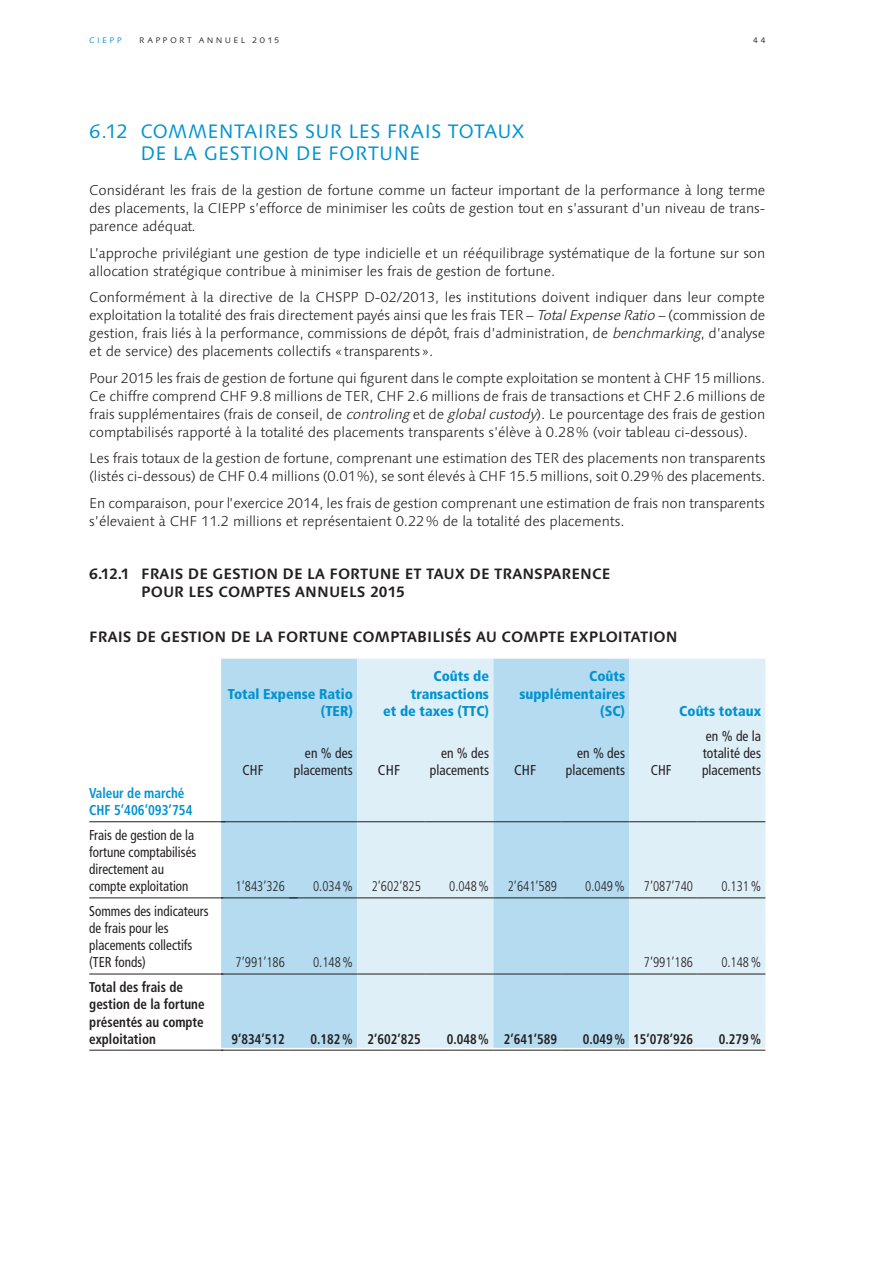
<style>
.page{position:relative;width:893px;height:1263px;background:#fff}
.page>*{position:absolute;margin:0;border:0;box-sizing:border-box;transform-origin:0 0}
.t1{font:19.5px/22.5px "Linotype Syntax";letter-spacing:.015em;color:#0093d0}
.t2{font:700 15px/18px "Linotype Syntax";color:#231f20}
.t3{font:300 14.25px/18px "Linotype Syntax";letter-spacing:-.005em;color:#231f20;text-align:justify}
.t4{font:condensed 14.25px/17.1px "Frutiger LT Std";color:#231f20;scale:.92 1}
.t5{font:900 condensed 14.25px/17.1px "Frutiger LT Std";color:#0093d0;text-align:right}
.t6{font:condensed 14.25px/17.1px "Frutiger LT Std";color:#231f20;text-align:right;scale:.95 1}
.t7{font:700 condensed 14.25px/17.1px "Frutiger LT Std";color:#231f20;scale:.92 1}
.t8{font:700 condensed 14.25px/17.1px "Frutiger LT Std";color:#0093d0;scale:.92 1}
.t9{font:condensed 14.25px "Frutiger LT Std";color:#231f20}
.t10{font:300 condensed 13.95px "Frutiger LT Std";color:#231f20;scale:.92 1}
.t11{font:700 condensed 13.95px "Frutiger LT Std";color:#231f20;scale:.92 1}
.t12{font:300 10.5px "Linotype Syntax SC";letter-spacing:.225em;color:#231f20}
.t13{font:300 10.5px "Linotype Syntax SC";letter-spacing:.215em;color:#0093d0}
.s1{font-style:italic}
</style>
<div class="page">
<div style="left:221px;top:659px;width:136px;height:389px;background:#b5dbf1"></div>
<svg style="left:357px;top:659px;width:408px;height:389px;background:#d0e7f4"></svg>
<hr style="left:89px;top:821px;width:136px;height:1px;background:#231f20">
<hr style="left:221px;top:821px;width:68px;height:1px;background:#231f20">
<hr style="left:289px;top:821px;width:68px;height:1px;background:#231f20">
<hr style="left:357px;top:821px;width:68px;height:1px;background:#231f20">
<hr style="left:425px;top:821px;width:68px;height:1px;background:#231f20">
<hr style="left:493px;top:821px;width:68px;height:1px;background:#231f20">
<hr style="left:561px;top:821px;width:68px;height:1px;background:#231f20">
<hr style="left:629px;top:821px;width:68px;height:1px;background:#231f20">
<hr style="left:697px;top:821px;width:68px;height:1px;background:#231f20">
<hr style="left:89px;top:898px;width:134px;height:1px;background:#231f20">
<hr style="left:221px;top:898px;width:77px;height:1px;background:#231f20">
<hr style="left:289px;top:898px;width:68px;height:1px;background:#231f20">
<hr style="left:357px;top:898px;width:68px;height:1px;background:#231f20">
<hr style="left:425px;top:898px;width:68px;height:1px;background:#231f20">
<hr style="left:493px;top:898px;width:68px;height:1px;background:#231f20">
<hr style="left:561px;top:898px;width:68px;height:1px;background:#231f20">
<hr style="left:629px;top:898px;width:68px;height:1px;background:#231f20">
<hr style="left:697px;top:898px;width:68px;height:1px;background:#231f20">
<hr style="left:89px;top:974px;width:134px;height:1px;background:#231f20">
<hr style="left:221px;top:974px;width:68px;height:1px;background:#231f20">
<hr style="left:289px;top:974px;width:68px;height:1px;background:#231f20">
<hr style="left:357px;top:974px;width:68px;height:1px;background:#231f20">
<hr style="left:425px;top:974px;width:68px;height:1px;background:#231f20">
<hr style="left:493px;top:974px;width:68px;height:1px;background:#231f20">
<hr style="left:561px;top:974px;width:68px;height:1px;background:#231f20">
<hr style="left:629px;top:974px;width:68px;height:1px;background:#231f20">
<hr style="left:697px;top:974px;width:68px;height:1px;background:#231f20">
<hr style="left:89px;top:1050px;width:134px;height:1px;background:#231f20">
<hr style="left:221px;top:1050px;width:68px;height:1px;background:#231f20">
<hr style="left:289px;top:1050px;width:68px;height:1px;background:#231f20">
<hr style="left:357px;top:1050px;width:68px;height:1px;background:#231f20">
<hr style="left:425px;top:1050px;width:68px;height:1px;background:#231f20">
<hr style="left:493px;top:1050px;width:68px;height:1px;background:#231f20">
<hr style="left:561px;top:1050px;width:68px;height:1px;background:#231f20">
<hr style="left:629px;top:1050px;width:68px;height:1px;background:#231f20">
<hr style="left:697px;top:1050px;width:68px;height:1px;background:#231f20">
<p class="t13" style="left:89px;top:33px;width:34px">ciepp</p>
<p class="t12" style="left:139px;top:33px;width:141px">rapport annuel 2015</p>
<p class="t12" style="left:753px;top:33px;width:14px">4 4</p>
<h1 class="t1" style="left:140px;top:120px;width:386px;text-indent:-51px">6.12 COMMENTAIRES SUR LES FRAIS TOTAUX<br>DE LA GESTION DE FORTUNE</h1>
<p class="t3" style="left:89px;top:181px;width:678px">Considérant les frais de la gestion de fortune comme un facteur important de la performance à long terme des placements, la CIEPP s’efforce de minimiser les coûts de gestion tout en s’assurant d’un niveau de trans&shy;parence adéquat.</p>
<p class="t3" style="left:89px;top:244px;width:678px">L’approche privilégiant une gestion de type indicielle et un rééquilibrage systématique de la fortune sur son allocation stratégique contribue à minimiser les frais de gestion de fortune.</p>
<p class="t3" style="left:89px;top:288px;width:678px">Conformément à la directive de la CHSPP D-02/2013, les institutions doivent indiquer dans leur compte exploitation la totalité des frais directement payés ainsi que les frais TER – <span class="s1">TotalExpense Ratio –</span> (commission de gestion, frais liés à la performance, commissions de dépôt, frais d’administration, de <span class="s1">benchmarking</span>, d’analyse et de service) des placements collectifs «transparents».</p>
<p class="t3" style="left:89px;top:369px;width:678px">Pour 2015 les frais de gestion de fortune qui figurent dans le compte exploitation se montent à CHF 15 millions.<br>Ce chiffre comprend CHF 9.8 millions de TER, CHF 2.6 millions de frais de transactions et CHF 2.6 millions de frais supplémentaires (frais de conseil, de <span class="s1">controling</span> et de <span class="s1">globalcustody</span>). Le pourcentage des frais de gestion comptabilisés rapporté à la totalité des placements transparents s’élève à 0.28% (voir tableau ci-dessous).</p>
<p class="t3" style="left:89px;top:449px;width:678px">Les frais totaux de la gestion de fortune, comprenant une estimation des TER des placements non transparents (listés ci-dessous) de CHF 0.4 millions (0.01%), se sont élevés à CHF 15.5 millions, soit 0.29% des placements.</p>
<p class="t3" style="left:89px;top:494px;width:677px">En comparaison, pour l’exercice 2014, les frais de gestion comprenant une estimation de frais non transparents s’élevaient à CHF 11.2 millions et représentaient 0.22% de la totalité des placements.</p>
<p class="t2" style="left:141px;top:564px;width:471px;text-indent:-52px">6.12.1 FRAIS DE GESTION DE LA FORTUNE ET TAUX DE TRANSPARENCE<br>POUR LES COMPTES ANNUELS 2015</p>
<p class="t2" style="left:89px;top:628px;width:590px">FRAIS DE GESTION DE LA FORTUNE COMPTABILISÉS AU COMPTE EXPLOITATION</p>
<p class="t8" style="left:89px;top:785px;width:114px">Valeur de marché<br>CHF 5’406’093’754</p>
<p class="t4" style="left:89px;top:827px;width:118px">Frais de gestion de la fortune comptabilisés directement au compte exploitation</p>
<p class="t4" style="left:89px;top:903px;width:131px">Sommes des indicateurs de frais pour les placements collectifs (TER fonds)</p>
<p class="t7" style="left:89px;top:979px;width:127px">Total des frais de gestion de la fortune présentés au compte exploitation</p>
<p class="t5" style="left:228px;top:685px;width:127px">Total Expense Ratio (TER)</p>
<p class="t6" style="left:243px;top:762px;width:23px">CHF</p>
<p class="t6" style="left:294px;top:745px;width:64px">en % des placements</p>
<p class="t5" style="left:383px;top:668px;width:107px">Coûts de transactions<br>et de taxes (TTC)</p>
<p class="t5" style="left:519px;top:668px;width:107px">Coûts supplémentaires (SC)</p>
<p class="t9" style="left:378px;top:762px;width:24px">CHF</p>
<p class="t6" style="left:430px;top:745px;width:64px">en % des placements</p>
<p class="t9" style="left:514px;top:762px;width:24px">CHF</p>
<p class="t6" style="left:566px;top:745px;width:64px">en % des placements</p>
<p class="t6" style="left:651px;top:762px;width:23px">CHF</p>
<p class="t5" style="left:679px;top:702px;width:83px">Coûts totaux</p>
<p class="t6" style="left:702px;top:728px;width:64px;text-align:justify">en % de la totalité des placements</p>
<p class="t10" style="left:236px;top:878px;width:55px">1’843’326</p>
<p class="t10" style="left:313px;top:878px;width:45px">0.034%</p>
<p class="t10" style="left:372px;top:878px;width:55px">2’602’825</p>
<p class="t10" style="left:449px;top:878px;width:45px">0.048%</p>
<p class="t10" style="left:508px;top:878px;width:55px">2’641’589</p>
<p class="t10" style="left:585px;top:878px;width:45px">0.049%</p>
<p class="t10" style="left:644px;top:878px;width:55px">7’087’740</p>
<p class="t10" style="left:721px;top:878px;width:45px">0.131%</p>
<p class="t10" style="left:236px;top:955px;width:55px">7’991’186</p>
<p class="t10" style="left:313px;top:955px;width:45px">0.148%</p>
<p class="t10" style="left:644px;top:955px;width:55px">7’991’186</p>
<p class="t10" style="left:721px;top:955px;width:45px">0.148%</p>
<p class="t11" style="left:231px;top:1030px;width:60px">9’834’512</p>
<p class="t11" style="left:311px;top:1030px;width:121px">0.182% 2’602’825</p>
<p class="t11" style="left:447px;top:1030px;width:121px">0.048% 2’641’589</p>
<p class="t11" style="left:583px;top:1030px;width:121px">0.049% 15’078’926</p>
<p class="t11" style="left:719px;top:1030px;width:48px">0.279%</p>
</div>
